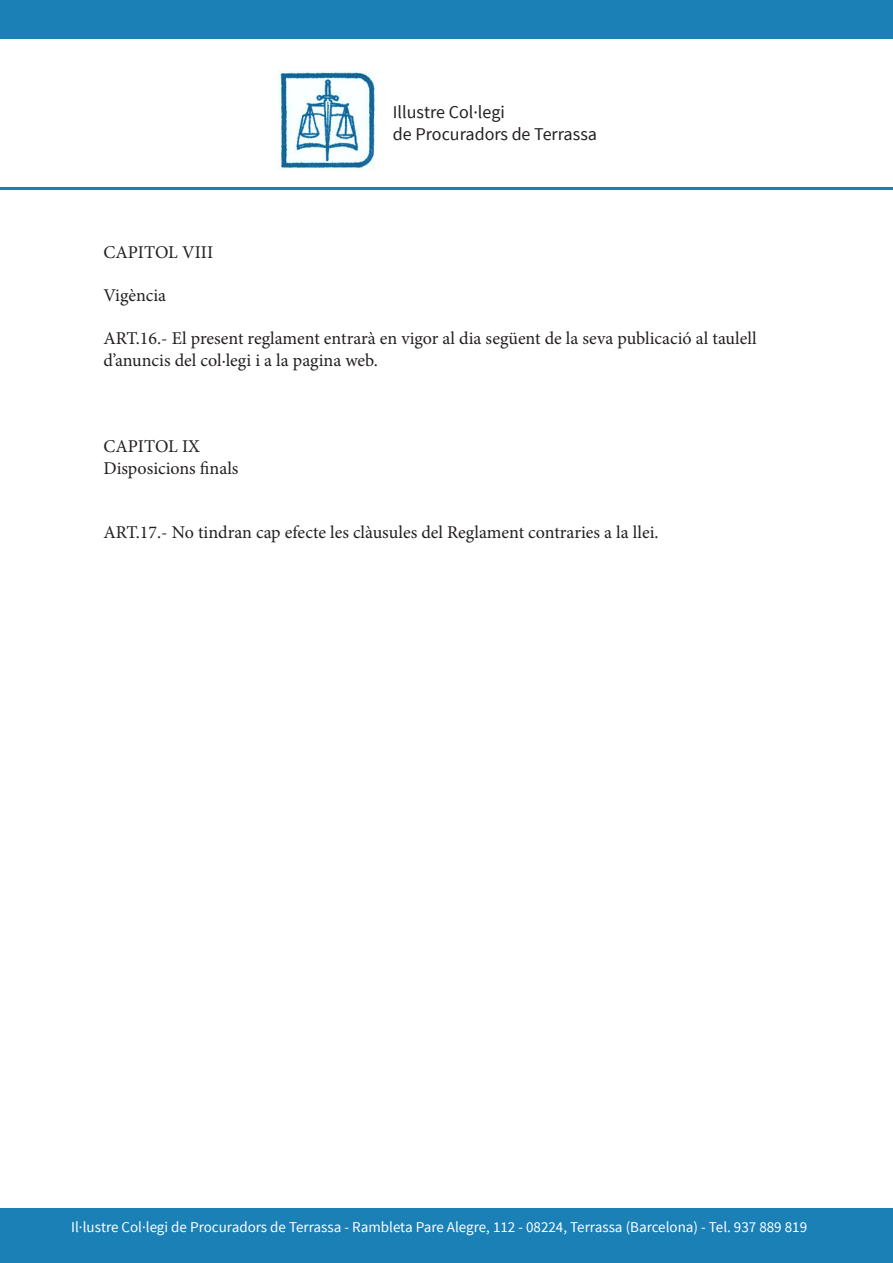
<style>
.page{position:relative;width:893px;height:1263px;background:#fff}
.page>*{position:absolute;margin:0;border:0;box-sizing:border-box;transform-origin:0 0}
.t1{font:18px/21.6px "Minion Pro";color:#231f20}
.t2{font:18px/21.6px "Source Sans Pro";color:#231f20}
.t3{font:15px "Source Sans Pro";color:#fff}
</style>
<div class="page">
<hr style="left:0;top:187px;width:893px;height:2px;background:#1b80b6">
<div style="left:0;top:0;width:893px;height:38px;background:#1b80b6"></div>
<div style="left:0;top:1209px;width:893px;height:54px;background:#1b80b6"></div>
<img style="left:278px;top:71px;width:97px;height:99px">
<p class="t2" style="left:393px;top:102px;width:206px">Illustre Col·legi<br>de Procuradors de Terrassa</p>
<p class="t1" style="left:103px;top:241px;width:111px">CAPITOL VIII</p>
<p class="t1" style="left:103px;top:284px;width:64px">Vigència</p>
<p class="t1" style="left:103px;top:328px;width:655px">ART.16.- El present reglament entrarà en vigor al dia següent de la seva publicació al taulell d’anuncis del col·legi i a la pagina web.</p>
<p class="t1" style="left:103px;top:436px;width:98px">CAPITOL IX</p>
<p class="t1" style="left:103px;top:457px;width:137px">Disposicions finals</p>
<p class="t1" style="left:103px;top:522px;width:557px">ART.17.- No tindran cap efecte les clàusules del Reglament contraries a la llei.</p>
<p class="t3" style="left:71px;top:1217px;width:737px">Il·lustre Col·legi de Procuradors de Terrassa - Rambleta Pare Alegre, 112 - 08224, Terrassa (Barcelona) - Tel. 937 889 819</p>
</div>
